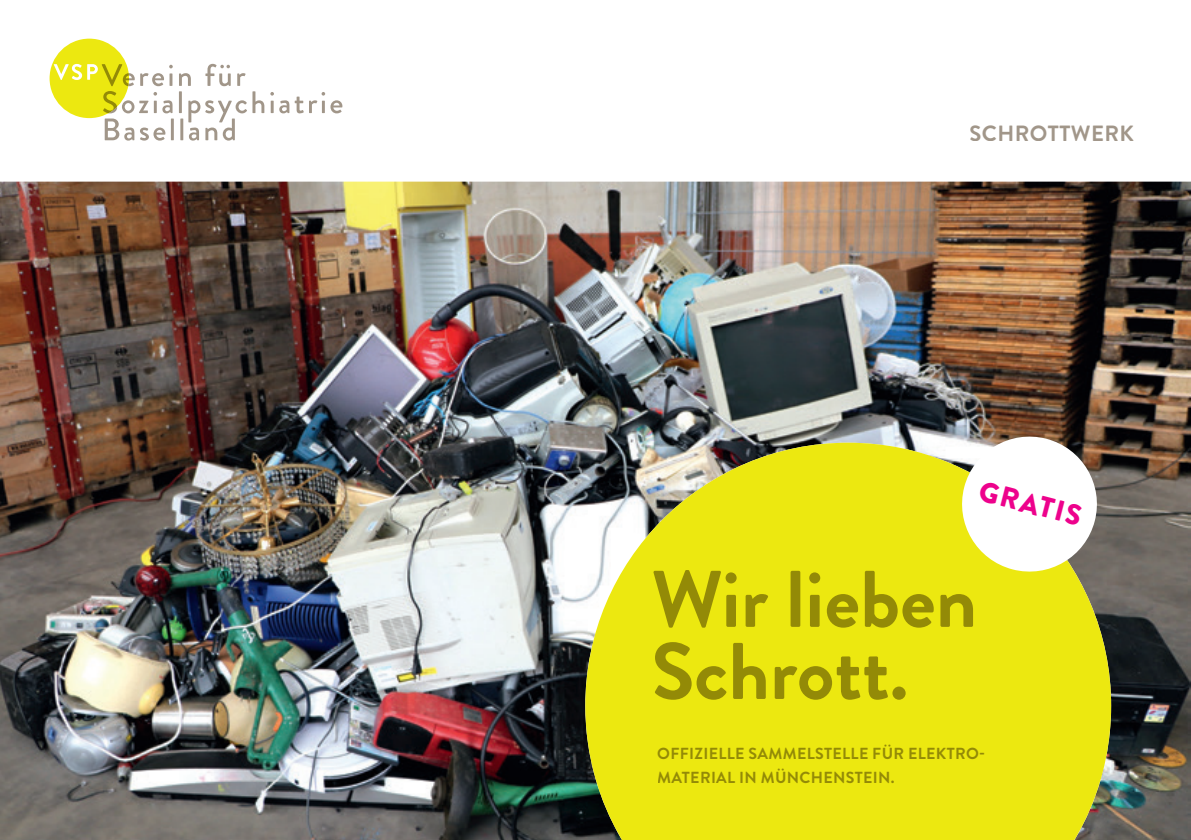
<style>
.page{position:relative;width:1191px;height:840px;background:#fff}
.page>*{position:absolute;margin:0;border:0;box-sizing:border-box;transform-origin:0 0}
.t1{font:700 80px/72px "Brandon Grotesque";color:#938a07}
.t2{font:900 28.6px "Brandon Grotesque";color:#ed028c}
.t3{font:700 22px "Brandon Grotesque";letter-spacing:.02em;color:#a19689}
.t4{font:700 16px/24px "Brandon Grotesque";letter-spacing:.02em;color:#938a07}
</style>
<div class="page">
<img style="left:0;top:181px;width:1191px;height:658px">
<svg style="left:585px;top:442px;width:526px;height:397px;background:#dedb22"></svg>
<div style="left:653px;top:569px;width:320px;height:58px;background:#ece810"></div>
<div style="left:655px;top:641px;width:250px;height:58px;background:#ece810"></div>
<div style="left:658px;top:744px;width:326px;height:14px;background:#ece810"></div>
<div style="left:658px;top:768px;width:236px;height:14px;background:#ece810"></div>
<svg style="left:955px;top:429px;width:149px;height:149px"></svg>
<div style="left:50px;top:39px;width:79px;height:79px;background:#ece810;border-radius:50%"></div>
<svg style="left:270px;top:92px;width:19px;height:21px"></svg>
<svg style="left:295px;top:92px;width:47px;height:21px"></svg>
<hr style="left:171px;top:118px;width:3px;height:22px;background:#a19689">
<svg style="left:179px;top:64px;width:85px;height:76px"></svg>
<svg style="left:54px;top:64px;width:119px;height:76px"></svg>
<h3 class="t3" style="left:969px;top:118px;width:166px">SCHROTTWERK</h3>
<h2 class="t2" style="left:984px;top:471px;width:106px;rotate:14deg">GRATIS</h2>
<h1 class="t1" style="left:651px;top:564px;width:327px">Wir lieben<br>Schrott.</h1>
<p class="t4" style="left:657px;top:741px;width:329px">OFFIZIELLE SAMMELSTELLE FÜR ELEKTRO-<br>MATERIAL IN MÜNCHENSTEIN.</p>
</div>
